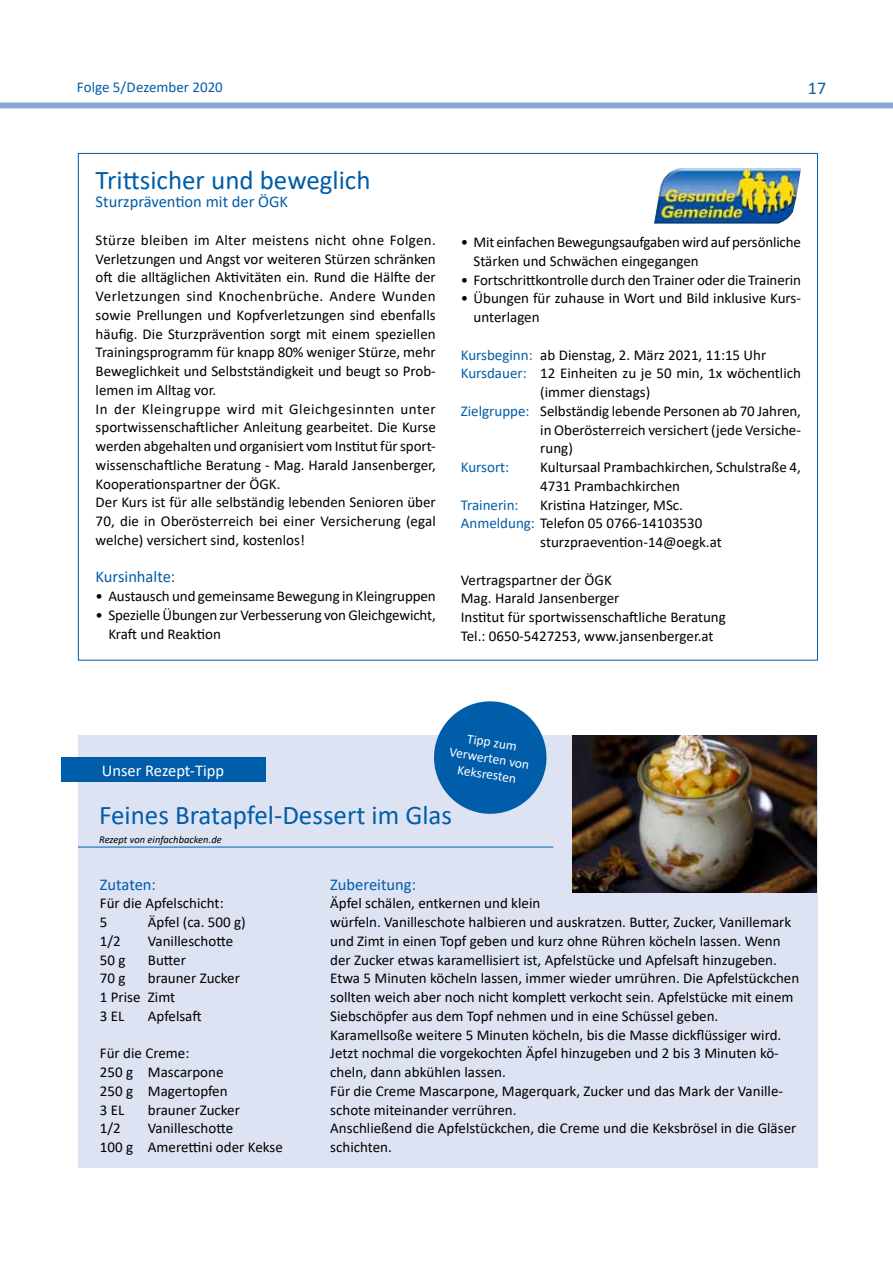
<style>
.page{position:relative;width:893px;height:1263px;background:#fff}
.page>*{position:absolute;margin:0;border:0;box-sizing:border-box;transform-origin:0 0}
.t1{font:27px "Calibri";color:#005da9}
.t2{font:18px "Calibri";color:#005da9}
.t3{font:16.5px "Calibri";color:#005da9}
.t4{font:16.5px "Calibri";color:#fff}
.t5{font:15px/18.8px "Calibri";color:#000}
.t6{font:15px "Calibri";color:#005da9}
.t7{font:13.5px/16.2px "Calibri";color:#fff;text-align:center}
.t8{font:italic 10.5px "Calibri";color:#000}
.s1{color:#005da9}
</style>
<div class="page">
<div style="left:0;top:102px;width:893px;height:6px;background:#8da6d6"></div>
<div style="left:78px;top:735px;width:740px;height:433px;background:#dee3f4"></div>
<div style="left:61px;top:757px;width:204px;height:25px;background:#005da9"></div>
<hr style="left:78px;top:847px;width:475px;height:1px;background:#005da9">
<svg style="left:434px;top:701px;width:113px;height:113px"></svg>
<img style="left:573px;top:735px;width:243px;height:157px">
<img style="left:654px;top:168px;width:147px;height:56px">
<p class="t6" style="left:77px;top:77px;width:148px">Folge 5/Dezember 2020</p>
<p class="t2" style="left:808px;top:76px;width:20px">17</p>
<h1 class="t1" style="left:96px;top:161px;width:276px">Trittsicher und beweglich</h1>
<p class="t3" style="left:96px;top:190px;width:194px">Sturzprävention mit der ÖGK</p>
<p class="t5" style="left:96px;top:230px;width:342px">Stürze bleiben im Alter meistens nicht ohne Folgen.<br>Verletzungen und Angst vor weiteren Stürzen schränken oft die alltäglichen Aktivitäten ein. Rund die Hälfte der Verletzungen sind Knochenbrüche. Andere Wunden sowie Prellungen und Kopfverletzungen sind ebenfalls häufig. Die Sturzprävention sorgt mit einem speziellen Trainingsprogramm für knapp 80% weniger Stürze, mehr Beweglichkeit und Selbstständigkeit und beugt so Prob&shy;lemen im Alltag vor.<br>In der Kleingruppe wird mit Gleichgesinnten unter sportwissenschaftlicher Anleitung gearbeitet. Die Kurse werden abgehalten und organisiert vom Institut für sport&shy;wissenschaftliche Beratung - Mag. Harald Jansenberger, Kooperationspartner der ÖGK.<br>Der Kurs ist für alle selbständig lebenden Senioren über 70, die in Oberösterreich bei einer Versicherung (egal welche) versichert sind, kostenlos!</p>
<p class="t3" style="left:96px;top:565px;width:81px">Kursinhalte:</p>
<p class="t5" style="left:96px;top:586px;width:342px">• Austausch und gemeinsame Bewegung in Kleingruppen</p>
<p class="t5" style="left:108px;top:605px;width:329px;text-indent:-13px">• Spezielle Übungen zur Verbesserung von Gleichgewicht,<br>Kraft und Reaktion</p>
<p class="t5" style="left:474px;top:232px;width:329px;text-indent:-13px">• Mit einfachen Bewegungsaufgaben wird auf persönliche<br>Stärken und Schwächen eingegangen</p>
<p class="t5" style="left:461px;top:270px;width:342px">• Fortschrittkontrolle durch den Trainer oder die Trainerin</p>
<p class="t5" style="left:474px;top:289px;width:329px;text-indent:-13px">• Übungen für zuhause in Wort und Bild inklusive Kurs&shy;unterlagen</p>
<p class="t5" style="left:461px;top:345px;width:307px"><span class="s1">Kursbeginn:</span> ab Dienstag, 2. März 2021, 11:15 Uhr</p>
<p class="t5" style="left:461px;top:364px;width:342px"><span class="s1">Kursdauer:</span> 12 Einheiten zu je 50 min, 1x wöchentlich</p>
<p class="t5" style="left:540px;top:382px;width:111px">(immer dienstags)</p>
<p class="t5" style="left:461px;top:401px;width:342px"><span class="s1">Zielgruppe:</span> Selbständig lebende Personen ab 70 Jahren,</p>
<p class="t5" style="left:540px;top:420px;width:262px">in Oberösterreich versichert (jede Versiche-</p>
<p class="t5" style="left:540px;top:439px;width:34px">rung)</p>
<p class="t6" style="left:461px;top:457px;width:50px">Kursort:</p>
<p class="t5" style="left:540px;top:457px;width:262px">Kultursaal Prambachkirchen, Schulstraße 4,<br>4731 Prambachkirchen</p>
<p class="t6" style="left:461px;top:494px;width:59px">Trainerin:</p>
<p class="t5" style="left:540px;top:495px;width:144px">Kristina Hatzinger, MSc.</p>
<p class="t5" style="left:461px;top:514px;width:243px"><span class="s1">Anmeldung:</span> Telefon 05 0766-14103530</p>
<p class="t5" style="left:540px;top:532px;width:183px">sturzpraevention-14@oegk.at</p>
<p class="t5" style="left:461px;top:570px;width:267px">Vertragspartner der ÖGK<br>Mag. Harald Jansenberger<br>Institut für sportwissenschaftliche Beratung Tel.: 0650-5427253, www.jansenberger.at</p>
<p class="t4" style="left:102px;top:759px;width:124px">Unser Rezept-Tipp</p>
<p class="t7" style="left:453px;top:727px;width:82px;rotate:9deg">Tipp zum<br>Verwerten von<br>Keksresten</p>
<h1 class="t1" style="left:99px;top:797px;width:354px">Feines Bratapfel-Dessert im Glas</h1>
<p class="t8" style="left:99px;top:832px;width:124px">Rezept von einfachbacken.de</p>
<p class="t3" style="left:330px;top:872px;width:87px">Zubereitung:</p>
<p class="t5" style="left:330px;top:893px;width:470px">Äpfel schälen, entkernen und klein<br>würfeln. Vanilleschote halbieren und auskratzen. Butter, Zucker, Vanillemark und Zimt in einen Topf geben und kurz ohne Rühren köcheln lassen. Wenn der Zucker etwas karamellisiert ist, Apfelstücke und Apfelsaft hinzugeben.<br>Etwa 5 Minuten köcheln lassen, immer wieder umrühren. Die Apfelstückchen sollten weich aber noch nicht komplett verkocht sein. Apfelstücke mit einem Siebschöpfer aus dem Topf nehmen und in eine Schüssel geben.<br>Karamellsoße weitere 5 Minuten köcheln, bis die Masse dickflüssiger wird.<br>Jetzt nochmal die vorgekochten Äpfel hinzugeben und 2 bis 3 Minuten kö&shy;cheln, dann abkühlen lassen.<br>Für die Creme Mascarpone, Magerquark, Zucker und das Mark der Vanille&shy;schote miteinander verrühren.<br>Anschließend die Apfelstückchen, die Creme und die Keksbrösel in die Gläser schichten.</p>
<p class="t3" style="left:100px;top:872px;width:58px">Zutaten:</p>
<p class="t5" style="left:100px;top:893px;width:125px">Für die Apfelschicht:<br>5</p>
<p class="t5" style="left:148px;top:912px;width:99px">Äpfel (ca. 500 g)</p>
<p class="t5" style="left:100px;top:931px;width:22px">1/2</p>
<p class="t5" style="left:148px;top:931px;width:87px">Vanilleschotte</p>
<p class="t5" style="left:100px;top:950px;width:27px">50 g</p>
<p class="t5" style="left:148px;top:950px;width:40px">Butter</p>
<p class="t5" style="left:100px;top:968px;width:27px">70 g</p>
<p class="t5" style="left:100px;top:968px;width:142px;text-indent:48px">brauner Zucker<br>1 Prise Zimt<br>3 EL</p>
<p class="t5" style="left:148px;top:1006px;width:55px">Apfelsaft</p>
<p class="t5" style="left:100px;top:1043px;width:129px">Für die Creme:<br>250 g Mascarpone<br>250 g Magertopfen<br>3 EL</p>
<p class="t5" style="left:148px;top:1100px;width:94px">brauner Zucker</p>
<p class="t5" style="left:100px;top:1118px;width:22px">1/2</p>
<p class="t5" style="left:100px;top:1118px;width:184px;text-align:center">Vanilleschotte<br>100 g Amerettini oder Kekse</p>
</div>
